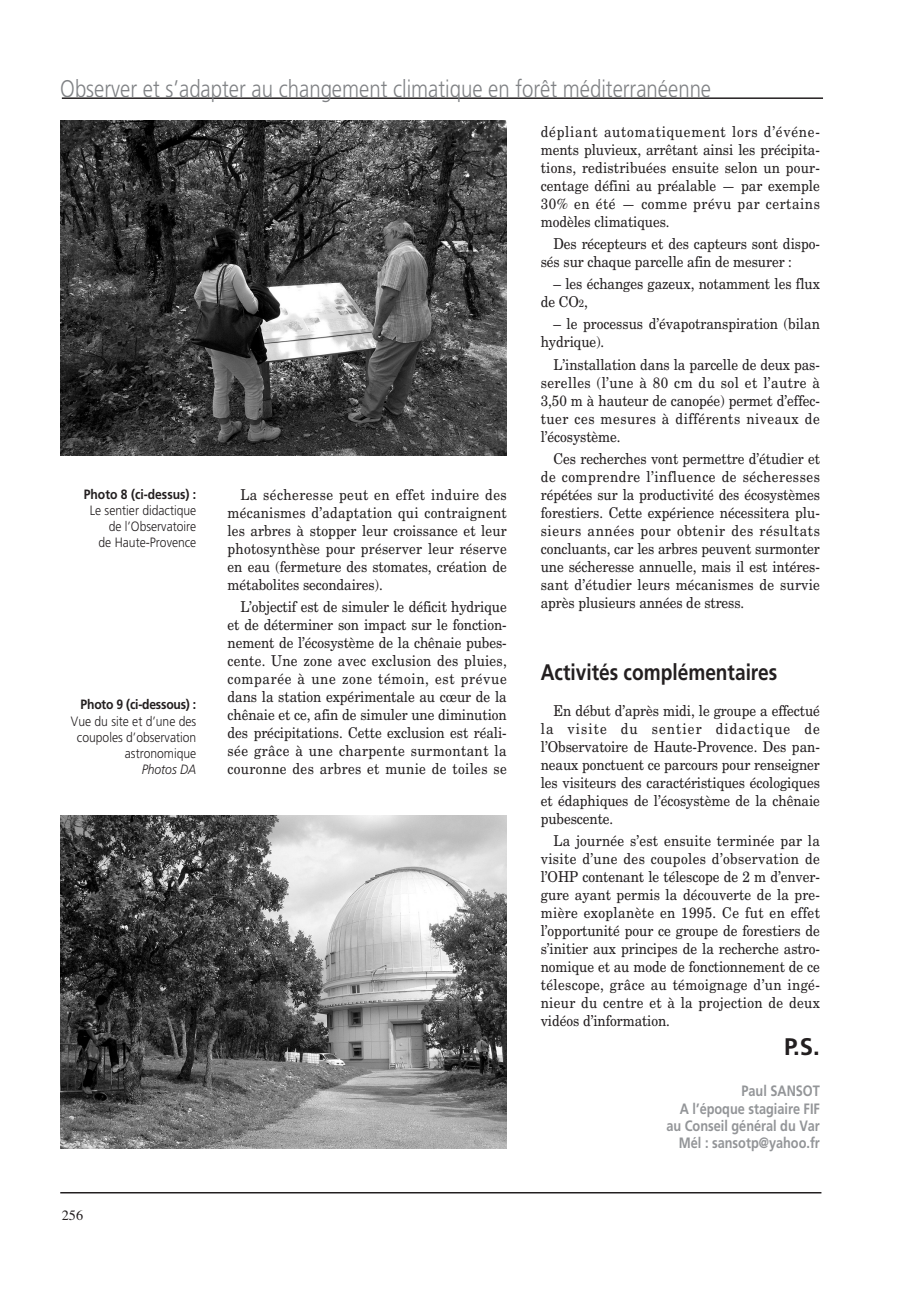
<style>
.page{position:relative;width:920px;height:1290px;background:#fff}
.page>*{position:absolute;margin:0;border:0;box-sizing:border-box;transform-origin:0 0}
.t1{font:300 24px "Frutiger";color:#808285;scale:.85 1}
.t2{font:700 24px "Frutiger";color:#231f20}
.t3{font:700 22.5px "Frutiger";color:#231f20;scale:.85 1}
.t4{font:15px/18px "New Century Schlbk";letter-spacing:-.005em;color:#231f20;text-align:justify;scale:.9 1}
.t5{font:700 15px/17.2px "Frutiger";color:#939598;text-align:right;scale:.85 1}
.t6{font:14.25px "Times";color:#231f20}
.t7{font:300 13.5px/16.2px "Frutiger";color:#231f20;text-align:right;scale:.9 1}
.t8{font:700 13.5px "Frutiger";letter-spacing:-.015em;color:#231f20;scale:.9 1}
.t9{font:italic 300 13.5px "Frutiger";color:#231f20;scale:.9 1}
.s1{font-size:10.5px}
</style>
<div class="page">
<hr style="left:60px;top:1192px;width:761px;height:1px;background:#231f20">
<hr style="left:62px;top:97px;width:761px;height:2px;background:#231f20">
<img style="left:60px;top:120px;width:447px;height:335px">
<img style="left:60px;top:815px;width:447px;height:334px">
<h1 class="t1" style="left:60px;top:75px;width:767px">Observer et s’adapter au changement climatique en forêt méditerranéenne</h1>
<p class="t8" style="left:84px;top:486px;width:127px">Photo 8 (ci-dessus) :</p>
<p class="t7" style="left:90px;top:502px;width:120px">Le sentier didactique de l’Observatoire<br>de Haute-Provence</p>
<p class="t8" style="left:81px;top:697px;width:130px">Photo 9 (ci-dessous) :</p>
<p class="t7" style="left:71px;top:713px;width:141px">Vue du site et d’une des coupoles d’observation astronomique</p>
<p class="t9" style="left:142px;top:762px;width:62px">Photos DA</p>
<p class="t4" style="left:228px;top:485px;width:312px;text-indent:13px">La sécheresse peut en effet induire des mécanismes d’adaptation qui contraignent les arbres à stopper leur croissance et leur photosynthèse pour préserver leur réserve en eau (fermeture des stomates, création de métabolites secondaires).</p>
<p class="t4" style="left:228px;top:597px;width:312px;text-indent:13px">L’objectif est de simuler le déficit hydrique et de déterminer son impact sur le fonction&shy;nement de l’écosystème de la chênaie pubes&shy;cente. Une zone avec exclusion des pluies, comparée à une zone témoin, est prévue dans la station expérimentale au cœur de la chênaie et ce, afin de simuler une diminution des précipitations. Cette exclusion est réali&shy;sée grâce à une charpente surmontant la couronne des arbres et munie de toiles se</p>
<p class="t6" style="left:62px;top:1202px;width:23px">256</p>
<p class="t4" style="left:541px;top:122px;width:312px">dépliant automatiquement lors d’événe&shy;ments pluvieux, arrêtant ainsi les précipita&shy;tions, redistribuées ensuite selon un pour&shy;centage défini au préalable — par exemple 30% en été — comme prévu par certains modèles climatiques.</p>
<p class="t4" style="left:541px;top:234px;width:312px;text-indent:13px">Des récepteurs et des capteurs sont dispo&shy;sés sur chaque parcelle afin de mesurer :</p>
<p class="t4" style="left:541px;top:274px;width:312px;text-indent:13px">– les échanges gazeux, notamment les flux de CO<span class="s1">2</span>,</p>
<p class="t4" style="left:541px;top:315px;width:312px;text-indent:13px">– le processus d’évapotranspiration (bilan hydrique).</p>
<p class="t4" style="left:541px;top:355px;width:312px;text-indent:13px">L’installation dans la parcelle de deux pas&shy;serelles (l’une à 80 cm du sol et l’autre à 3,50 m à hauteur de canopée) permet d’effec&shy;tuer ces mesures à différents niveaux de l’écosystème.</p>
<p class="t4" style="left:541px;top:449px;width:312px;text-indent:13px">Ces recherches vont permettre d’étudier et de comprendre l’influence de sécheresses répétées sur la productivité des écosystèmes forestiers. Cette expérience nécessitera plu&shy;sieurs années pour obtenir des résultats concluants, car les arbres peuvent surmonter une sécheresse annuelle, mais il est intéres&shy;sant d’étudier leurs mécanismes de survie après plusieurs années de stress.</p>
<h2 class="t3" style="left:541px;top:659px;width:280px">Activités complémentaires</h2>
<p class="t4" style="left:541px;top:701px;width:312px;text-indent:13px">En début d’après midi, le groupe a effectué la visite du sentier didactique de l’Observatoire de Haute-Provence. Des pan&shy;neaux ponctuent ce parcours pour renseigner les visiteurs des caractéristiques écologiques et édaphiques de l’écosystème de la chênaie pubescente.</p>
<p class="t4" style="left:541px;top:831px;width:312px;text-indent:13px">La journée s’est ensuite terminée par la visite d’une des coupoles d’observation de l’OHP contenant le télescope de 2 m d’enver&shy;gure ayant permis la découverte de la pre&shy;mière exoplanète en 1995. Ce fut en effet l’opportunité pour ce groupe de forestiers de s’initier aux principes de la recherche astro&shy;nomique et au mode de fonctionnement de ce télescope, grâce au témoignage d’un ingé&shy;nieur du centre et à la projection de deux vidéos d’information.</p>
<h1 class="t2" style="left:784px;top:1033px;width:37px">P.S.</h1>
<p class="t5" style="left:666px;top:1082px;width:182px">Paul SANSOT<br>A l’époque stagiaire FIF au Conseil général du Var<br>Mél : sansotp@yahoo.fr</p>
</div>
